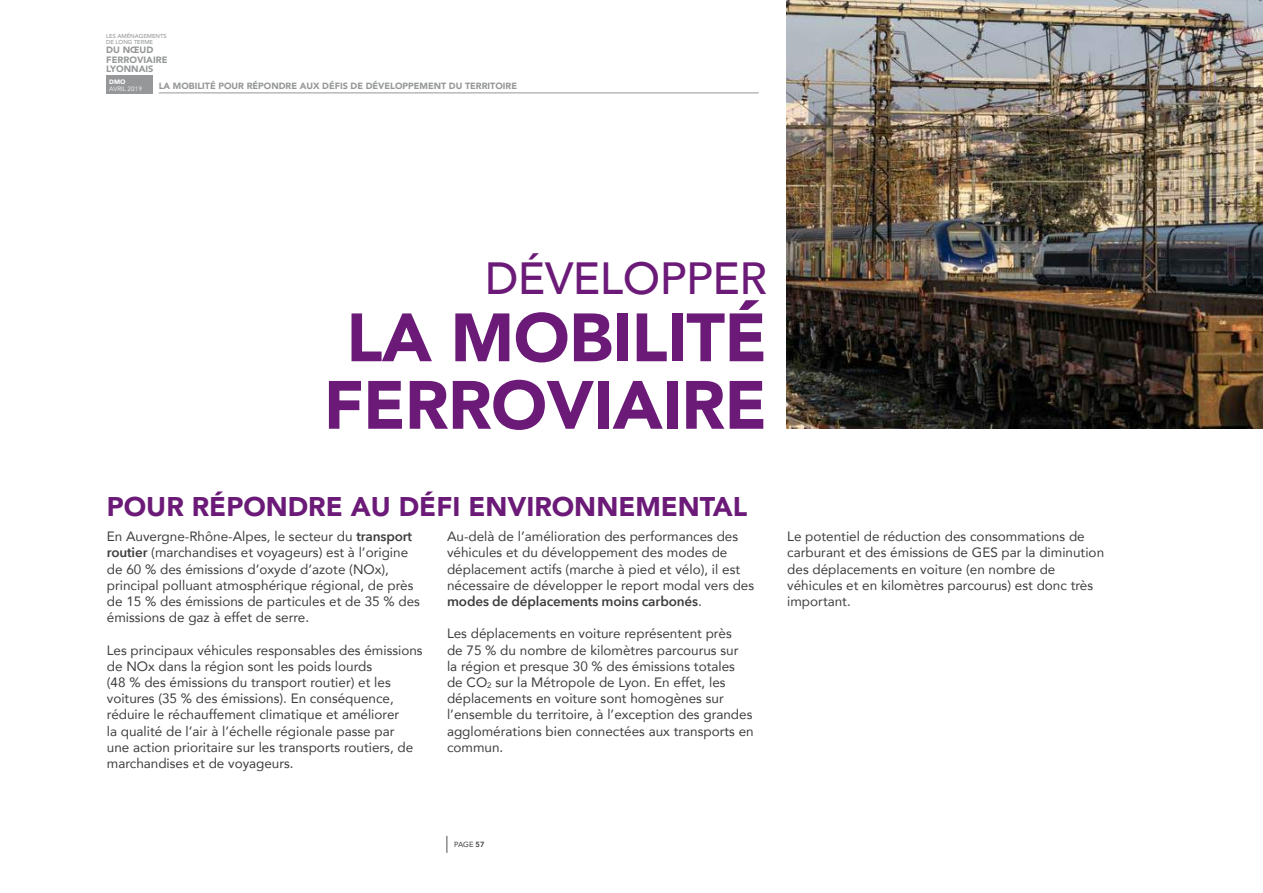
<style>
.page{position:relative;width:1263px;height:893px;background:#fff}
.page>*{position:absolute;margin:0;border:0;box-sizing:border-box;transform-origin:0 0}
.t1{font:900 67.5px/67.5px "Avenir";letter-spacing:-.01em;color:#6b1a78;text-align:center}
.t2{font:500 45px "Avenir";letter-spacing:-.01em;color:#6b1a78}
.t3{font:900 27px "Avenir";color:#6b1a78}
.t4{font:13.5px/16.2px "Avenir";color:#3e3e3f}
.t5{font:600 13.5px "Avenir Next";letter-spacing:-.01em;color:#3e3e3f}
.t6{font:900 9.15px/9.1px "Avenir";color:#959798}
.t7{font:900 9px "Avenir";color:#959798}
.t8{font:7.5px "Avenir";color:#3e3e3f}
.t9{font:6.3px "Avenir Next";color:#fff}
.t10{font:700 6.3px "Avenir Next";color:#fff}
.t11{font:500 5.7px/5.7px "Avenir";color:#959798}
.s1{font-family:"Avenir Next";font-weight:600}
.s2{font-family:"Avenir";font-weight:400}
.s3{font-weight:800}
</style>
<div class="page">
<svg style="left:446px;top:836px;width:1px;height:17px"></svg>
<div style="left:107px;top:75px;width:46px;height:19px;background:#959798"></div>
<img style="left:787px;top:0;width:476px;height:429px">
<hr style="left:159px;top:93px;width:600px;height:1px;background:#959798">
<p class="t11" style="left:106px;top:33px;width:62px">LES AMÉNAGEMENTS<br>DE LONG TERME</p>
<p class="t6" style="left:106px;top:45px;width:63px">DU NŒUD<br>FERROVIAIRE<br>LYONNAIS</p>
<p class="t10" style="left:109px;top:77px;width:18px">DMO</p>
<p class="t9" style="left:109px;top:84px;width:34px">AVRIL 2019</p>
<p class="t7" style="left:159px;top:78px;width:360px">LA MOBILITÉ POUR RÉPONDRE AUX DÉFIS DE DÉVELOPPEMENT DU TERRITOIRE</p>
<h2 class="t2" style="left:485px;top:239px;width:283px">DÉVELOPPER</h2>
<h1 class="t1" style="left:324px;top:302px;width:445px">LA MOBILITÉ<br>FERROVIAIRE</h1>
<h3 class="t3" style="left:107px;top:484px;width:642px">POUR RÉPONDRE AU DÉFI ENVIRONNEMENTAL</h3>
<p class="t4" style="left:107px;top:528px;width:315px">En Auvergne-Rhône-Alpes, le secteur du <span class="s1">transport routier</span> (marchandises et voyageurs) est à l’origine de 60 % des émissions d’oxyde d’azote (NOx), principal polluant atmosphérique régional, de près de 15 % des émissions de particules et de 35 % des émissions de gaz à effet de serre.</p>
<p class="t4" style="left:107px;top:641px;width:317px">Les principaux véhicules responsables des émissions de NOx dans la région sont les poids lourds<br>(48 % des émissions du transport routier) et les voitures (35 % des émissions). En conséquence, réduire le réchauffement climatique et améliorer<br>la qualité de l’air à l’échelle régionale passe par<br>une action prioritaire sur les transports routiers, de marchandises et de voyageurs.</p>
<p class="t4" style="left:447px;top:528px;width:309px">Au-delà de l’amélioration des performances des véhicules et du développement des modes de déplacement actifs (marche à pied et vélo), il est nécessaire de développer le report modal vers des</p>
<p class="t5" style="left:447px;top:590px;width:256px">modes de déplacements moins carbonés<span class="s2">.</span></p>
<p class="t4" style="left:447px;top:625px;width:308px">Les déplacements en voiture représentent près<br>de 75 % du nombre de kilomètres parcourus sur<br>la région et presque 30 % des émissions totales de CO<sub>2</sub> sur la Métropole de Lyon. En effet, les déplacements en voiture sont homogènes sur l’ensemble du territoire, à l’exception des grandes agglomérations bien connectées aux transports en commun.</p>
<p class="t4" style="left:787px;top:528px;width:318px">Le potentiel de réduction des consommations de carburant et des émissions de GES par la diminution des déplacements en voiture (en nombre de véhicules et en kilomètres parcourus) est donc très important.</p>
<p class="t8" style="left:454px;top:838px;width:32px">PAGE <span class="s3">57</span></p>
</div>
